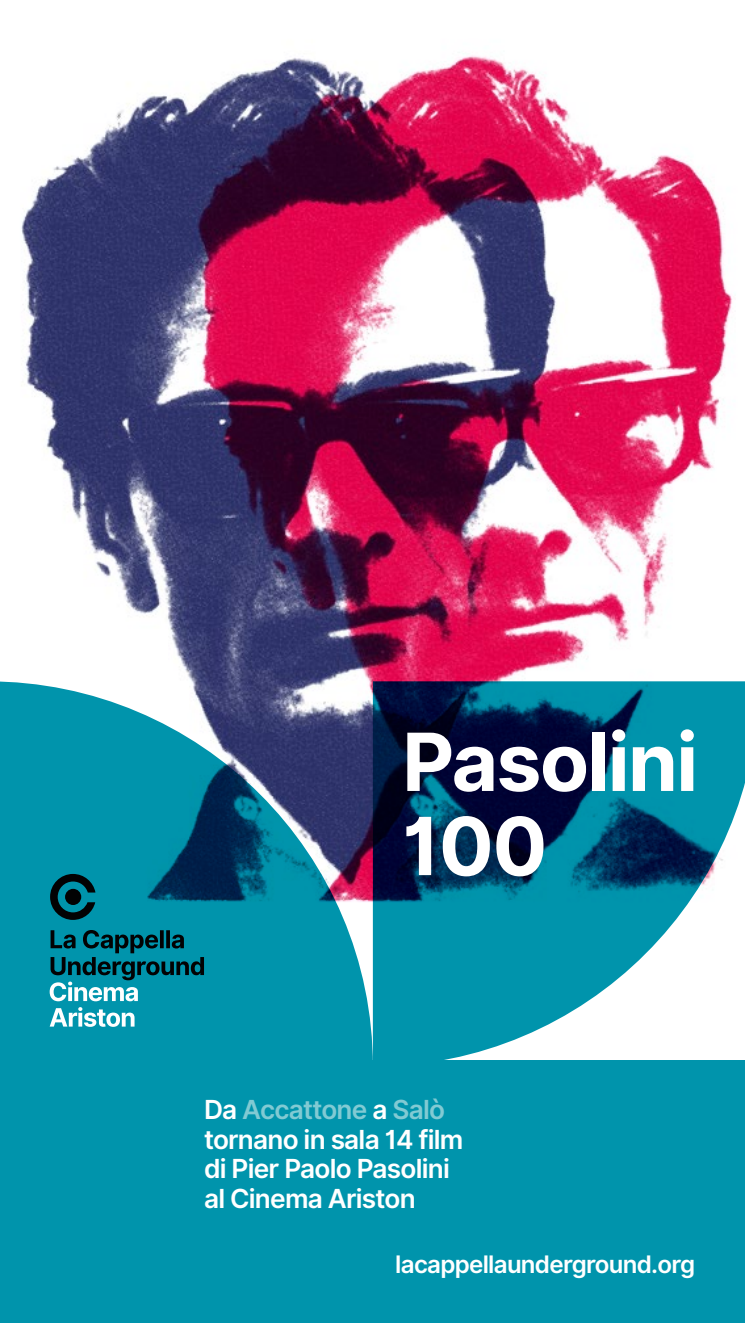
<style>
.page{position:relative;width:745px;height:1323px;background:#fff}
.page>*{position:absolute;margin:0;border:0;box-sizing:border-box;transform-origin:0 0}
.t1{font:700 80.15px/84.2px "Inter";letter-spacing:-.02em;color:#fff}
.t2{font:600 26.25px/29.8px "Inter";letter-spacing:-.03em;color:#fff}
.t3{font:600 24.15px "Inter";letter-spacing:-.03em;color:#fff}
.s1{color:#81cad3}
</style>
<div class="page">
<div style="left:0;top:1061px;width:744px;height:262px;background:#0094ac"></div>
<svg style="left:372px;top:913px;width:372px;height:148px;fill:#0094ac"></svg>
<div style="left:0;top:913px;width:372px;height:148px;background:#0094ac"></div>
<img style="left:0;top:55px;width:744px;height:858px">
<svg style="left:50px;top:874px;width:45px;height:46px;background:#005260"></svg>
<div style="left:65px;top:889px;width:16px;height:16px;background:#020203;border-radius:50%"></div>
<svg style="left:50px;top:930px;width:154px;height:97px;background:#198799"></svg>
<h1 class="t1" style="left:402px;top:721px;width:297px">Pasolini<br>100</h1>
<p class="t2" style="left:204px;top:1095px;width:261px">Da <span class="s1">Accattone</span> a <span class="s1">Salò </span>tornano in sala 14 film di Pier Paolo Pasolini al Cinema Ariston</p>
<p class="t3" style="left:395px;top:1247px;width:301px">lacappellaunderground.org</p>
</div>
